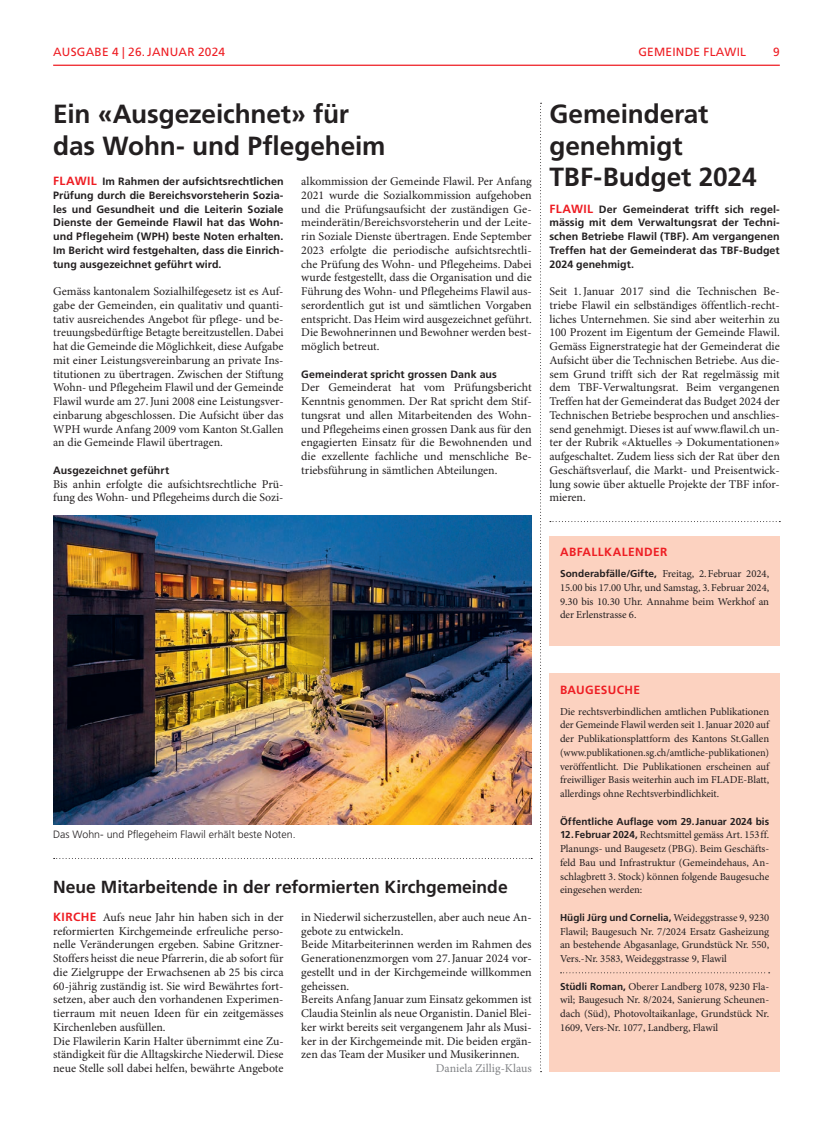
<style>
.page{position:relative;width:833px;height:1134px;background:#fff}
.page>*{position:absolute;margin:0;border:0;box-sizing:border-box;transform-origin:0 0}
.t1{font:700 26.25px/31.2px "Frutiger LT Std";letter-spacing:-.005em;color:#231f20}
.t2{font:700 17.5px "Frutiger LT Std";color:#231f20}
.t3{font:11.88px/13.8px "Minion Pro";color:#231f20;text-align:justify}
.t4{font:11.88px "Frutiger LT Std";letter-spacing:.02em;color:#ee1d23}
.t5{font:700 11.88px "Frutiger LT Std";letter-spacing:.03em;color:#ee1d23}
.t6{font:11.88px "Minion Pro";color:#808285}
.t7{font:10.62px/13.8px "Minion Pro";letter-spacing:-.005em;color:#231f20;text-align:justify}
.t8{font:700 10.62px/13.8px "Frutiger LT Std";letter-spacing:.005em;color:#231f20;text-align:justify}
.t9{font:300 10.62px "Frutiger LT Std";color:#231f20}
.t10{font:700 10px "Frutiger LT Std";letter-spacing:.005em;color:#231f20}
.s1{font-size:11.88px;color:#ee1d23}
.s2{font-family:"Frutiger LT Std";font-weight:700;font-size:10px}
.s3{font-family:"Frutiger LT Std";font-weight:700;color:#ee1d23}
.s4{font-family:"Minion Pro";font-weight:400;font-size:10.62px}
</style>
<div class="page">
<hr style="left:53px;top:65px;width:727px;height:1px;background:#ee1d23">
<svg style="left:540px;top:103px;width:1px;height:969px"></svg>
<svg style="left:54px;top:858px;width:478px;height:1px"></svg>
<svg style="left:550px;top:521px;width:230px;height:1px"></svg>
<div style="left:549px;top:536px;width:231px;height:110px;background:#fcd2c0"></div>
<div style="left:549px;top:673px;width:231px;height:399px;background:#fcd2c0"></div>
<svg style="left:560px;top:972px;width:209px;height:1px"></svg>
<img style="left:53px;top:515px;width:478px;height:309px">
<p class="t4" style="left:53px;top:45px;width:18px">AUSGABE</p>
<p class="t4" style="left:112px;top:45px;width:50px">4 | 26.JANUAR</p>
<p class="t4" style="left:198px;top:45px;width:29px">2024</p>
<p class="t4" style="left:638px;top:45px;width:109px">GEMEINDE FLAWIL</p>
<p class="t4" style="left:773px;top:45px;width:8px">9</p>
<h1 class="t1" style="left:53px;top:99px;width:334px">Ein «Ausgezeichnet» für das Wohn- und Pflegeheim</h1>
<p class="t8" style="left:53px;top:175px;width:232px"><span class="s1">FLAWIL</span> Im Rahmen der aufsichtsrechtlichen Prüfung durch die Bereichsvorsteherin Sozia&shy;les und Gesundheit und die Leiterin Soziale Dienste der Gemeinde Flawil hat das Wohn&shy;und Pflegeheim (WPH) beste Noten erhalten.<br>Im Bericht wird festgehalten, dass die Einrich&shy;tung ausgezeichnet geführt wird.</p>
<p class="t3" style="left:53px;top:285px;width:232px">Gemäss kantonalem Sozialhilfegesetz ist es Auf&shy;gabe der Gemeinden, ein qualitativ und quanti&shy;tativ ausreichendes Angebot für pflege- und be&shy;treuungsbedürftige Betagte bereitzustellen. Dabei hat die Gemeinde die Möglichkeit, diese Aufgabe mit einer Leistungsvereinbarung an private Ins&shy;titutionen zu übertragen. Zwischen der Stiftung Wohn- und Pflegeheim Flawil und der Gemeinde Flawil wurde am 27.Juni 2008 eine Leistungsver&shy;einbarung abgeschlossen. Die Aufsicht über das WPH wurde Anfang 2009 vom Kanton St.Gallen an die Gemeinde Flawil übertragen.</p>
<p class="t8" style="left:53px;top:463px;width:117px">Ausgezeichnet geführt</p>
<p class="t3" style="left:53px;top:477px;width:232px">Bis anhin erfolgte die aufsichtsrechtliche Prü&shy;fung des Wohn- und Pflegeheims durch die Sozi-</p>
<p class="t3" style="left:301px;top:175px;width:232px">alkommission der Gemeinde Flawil. Per Anfang 2021 wurde die Sozialkommission aufgehoben und die Prüfungsaufsicht der zuständigen Ge&shy;meinderätin/Bereichsvorsteherin und der Leite&shy;rin Soziale Dienste übertragen. Ende September 2023 erfolgte die periodische aufsichtsrechtli&shy;che Prüfung des Wohn- und Pflegeheims. Dabei wurde festgestellt, dass die Organisation und die Führung des Wohn- und Pflegeheims Flawil aus&shy;serordentlich gut ist und sämtlichen Vorgaben entspricht. Das Heim wird ausgezeichnet geführt.<br>Die Bewohnerinnen und Bewohner werden best&shy;möglich betreut.</p>
<p class="t8" style="left:301px;top:367px;width:197px">Gemeinderat spricht grossen Dank aus</p>
<p class="t3" style="left:301px;top:381px;width:232px">Der Gemeinderat hat vom Prüfungsbericht Kenntnis genommen. Der Rat spricht dem Stif&shy;tungsrat und allen Mitarbeitenden des Wohn&shy;und Pflegeheims einen grossen Dank aus für den engagierten Einsatz für die Bewohnenden und die exzellente fachliche und menschliche Be&shy;triebsführung in sämtlichen Abteilungen.</p>
<h1 class="t1" style="left:549px;top:99px;width:209px">Gemeinderat genehmigt<br>TBF-Budget 2024</h1>
<p class="t8" style="left:549px;top:202px;width:232px"><span class="s1">FLAWIL</span> Der Gemeinderat trifft sich regel&shy;mässig mit dem Verwaltungsrat der Techni&shy;schen Betriebe Flawil (TBF). Am vergangenen Treffen hat der Gemeinderat das TBF-Budget 2024 genehmigt.</p>
<p class="t3" style="left:549px;top:285px;width:232px">Seit 1.Januar 2017 sind die Technischen Be&shy;triebe Flawil ein selbständiges öffentlich-recht&shy;liches Unternehmen. Sie sind aber weiterhin zu 100 Prozent im Eigentum der Gemeinde Flawil.<br>Gemäss Eignerstrategie hat der Gemeinderat die Aufsicht über die Technischen Betriebe. Aus die&shy;sem Grund trifft sich der Rat regelmässig mit dem TBF-Verwaltungsrat. Beim vergangenen Treffen hat der Gemeinderat das Budget 2024 der Technischen Betriebe besprochen und anschlies&shy;send genehmigt. Dieses ist auf www.flawil.ch un&shy;ter der Rubrik «Aktuelles → Dokumentationen» aufgeschaltet. Zudem liess sich der Rat über den Geschäftsverlauf, die Markt- und Preisentwick&shy;lung sowie über aktuelle Projekte der TBF infor&shy;mieren.</p>
<p class="t5" style="left:560px;top:545px;width:109px">ABFALLKALENDER</p>
<p class="t7" style="left:560px;top:567px;width:211px"><span class="s2">Sonderabfälle/Gifte,</span> Freitag, 2.Februar 2024, 15.00 bis 17.00 Uhr, und Samstag, 3.Februar 2024, 9.30 bis 10.30 Uhr. Annahme beim Werkhof an der Erlenstrasse 6.</p>
<p class="t9" style="left:53px;top:829px;width:244px">Das Wohn- und Pflegeheim Flawil erhält beste Noten.</p>
<h2 class="t2" style="left:53px;top:877px;width:456px">Neue Mitarbeitende in der reformierten Kirchgemeinde</h2>
<p class="t3" style="left:53px;top:911px;width:232px;text-align:left"><span class="s3">KIRCHE</span> Aufs neue Jahr hin haben sich in der reformierten Kirchgemeinde erfreuliche perso&shy;nelle Veränderungen ergeben. Sabine Gritzner-Stoffers heisst die neue Pfarrerin, die ab sofort für die Zielgruppe der Erwachsenen ab 25 bis circa 60-jährig zuständig ist. Sie wird Bewährtes fort&shy;setzen, aber auch den vorhandenen Experimen&shy;tierraum mit neuen Ideen für ein zeitgemässes Kirchenleben ausfüllen.<br>Die Flawilerin Karin Halter übernimmt eine Zu&shy;ständigkeit für die Alltagskirche Niederwil. Diese neue Stelle soll dabei helfen, bewährte Angebote</p>
<p class="t3" style="left:301px;top:911px;width:232px;text-align:left">in Niederwil sicherzustellen, aber auch neue An&shy;gebote zu entwickeln.<br>Beide Mitarbeiterinnen werden im Rahmen des Generationenzmorgen vom 27.Januar 2024 vor&shy;gestellt und in der Kirchgemeinde willkommen geheissen.<br>Bereits Anfang Januar zum Einsatz gekommen ist Claudia Steinlin als neue Organistin. Daniel Blei&shy;ker wirkt bereits seit vergangenem Jahr als Musi&shy;ker in der Kirchgemeinde mit. Die beiden ergän&shy;zen das Team der Musiker und Musikerinnen.</p>
<p class="t6" style="left:436px;top:1061px;width:97px">Daniela Zillig-Klaus</p>
<p class="t5" style="left:560px;top:683px;width:81px">BAUGESUCHE</p>
<p class="t7" style="left:560px;top:705px;width:211px">Die rechtsverbindlichen amtlichen Publikationen der Gemeinde Flawil werden seit 1.Januar 2020 auf der Publikationsplattform des Kantons St.Gallen (www.publikationen.sg.ch/amtliche-publikationen) veröffentlicht. Die Publikationen erscheinen auf freiwilliger Basis weiterhin auch im FLADE-Blatt, allerdings ohne Rechtsverbindlichkeit.</p>
<p class="t10" style="left:560px;top:815px;width:211px">Öffentliche Auflage vom 29.Januar 2024 bis</p>
<p class="t7" style="left:560px;top:828px;width:211px"><span class="s2">12.Februar 2024,</span> Rechtsmittel gemäss Art. 153ff.<br>Planungs- und Baugesetz (PBG). Beim Geschäfts&shy;feld Bau und Infrastruktur (Gemeindehaus, An&shy;schlagbrett 3. Stock) können folgende Baugesuche eingesehen werden:</p>
<p class="t10" style="left:560px;top:911px;width:211px">Hügli Jürg und Cornelia, <span class="s4">Weideggstrasse 9, 9230</span></p>
<p class="t7" style="left:560px;top:925px;width:211px">Flawil; Baugesuch Nr. 7/2024 Ersatz Gasheizung an bestehende Abgasanlage, Grundstück Nr. 550, Vers.-Nr. 3583, Weideggstrasse 9, Flawil</p>
<p class="t7" style="left:560px;top:980px;width:211px"><span class="s2">Stüdli Roman,</span> Oberer Landberg 1078, 9230 Fla&shy;wil; Baugesuch Nr. 8/2024, Sanierung Scheunen&shy;dach (Süd), Photovoltaikanlage, Grundstück Nr.<br>1609, Vers-Nr. 1077, Landberg, Flawil</p>
</div>
